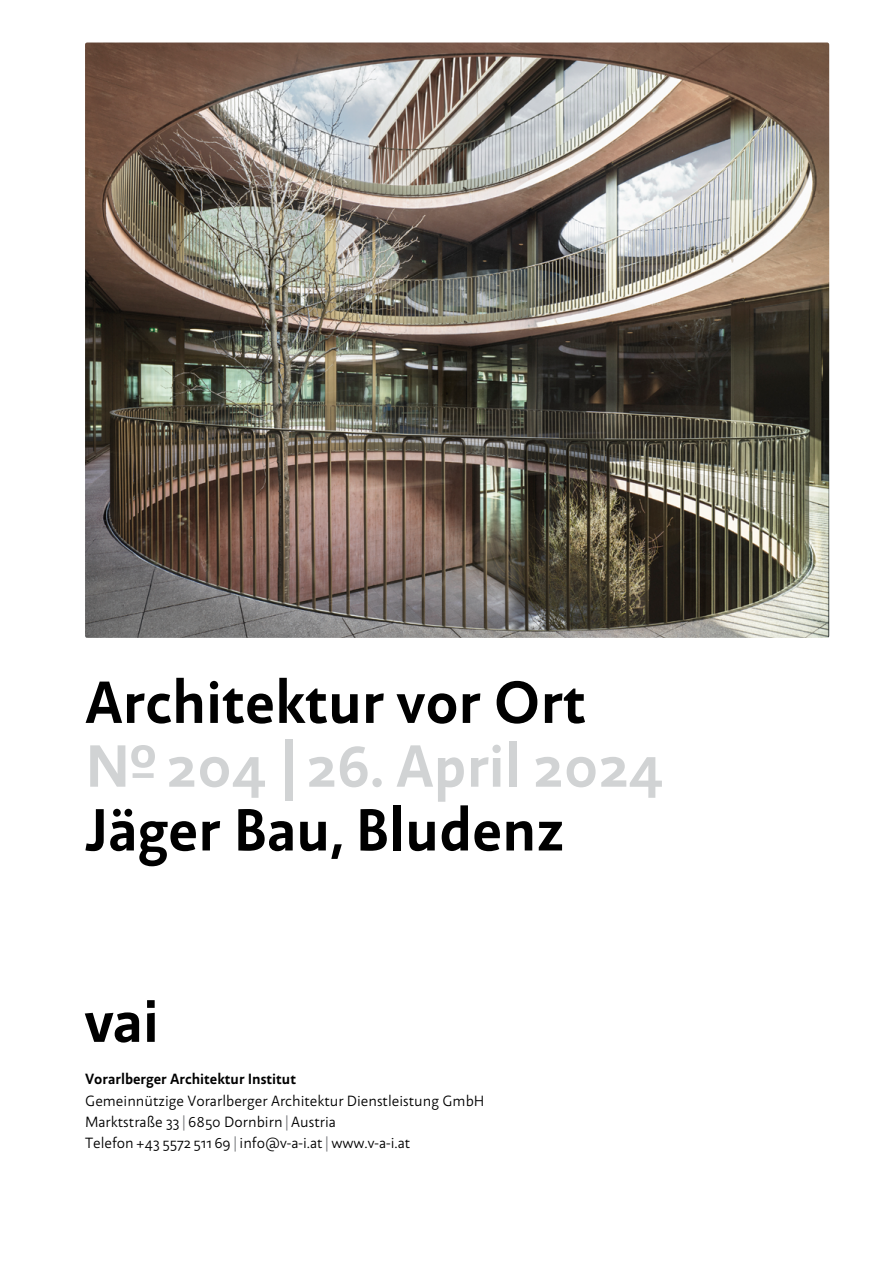
<style>
.page{position:relative;width:893px;height:1263px;background:#fff}
.page>*{position:absolute;margin:0;border:0;box-sizing:border-box;transform-origin:0 0}
.t1{font:700 60.15px "abc Alenavai";color:#000}
.t2{font:700 60.15px "abc Alenavai";color:#d1d3d4}
.t3{font:15px/21.3px "abc Alenavai";color:#000}
.t4{font:700 15px "abc Alenavai";color:#000}
.s1{color:#808285}
</style>
<div class="page">
<img style="left:85px;top:43px;width:744px;height:595px">
<h1 class="t1" style="left:85px;top:658px;width:502px">Architektur vor Ort</h1>
<h1 class="t2" style="left:85px;top:722px;width:580px">№ 204 | 26. April 2024</h1>
<h1 class="t1" style="left:85px;top:786px;width:481px">Jäger Bau, Bludenz</h1>
<p class="t4" style="left:85px;top:1068px;width:213px">Vorarlberger Architektur Institut</p>
<p class="t3" style="left:85px;top:1089px;width:401px">Gemeinnützige Vorarlberger Architektur Dienstleistung GmbH<br>Marktstraße 33 <span class="s1">|</span> 6850 Dornbirn <span class="s1">|</span> Austria<br>Telefon +43 5572 511 69 <span class="s1">|</span> info@v-a-i.at <span class="s1">|</span> www.v-a-i.at</p>
</div>
